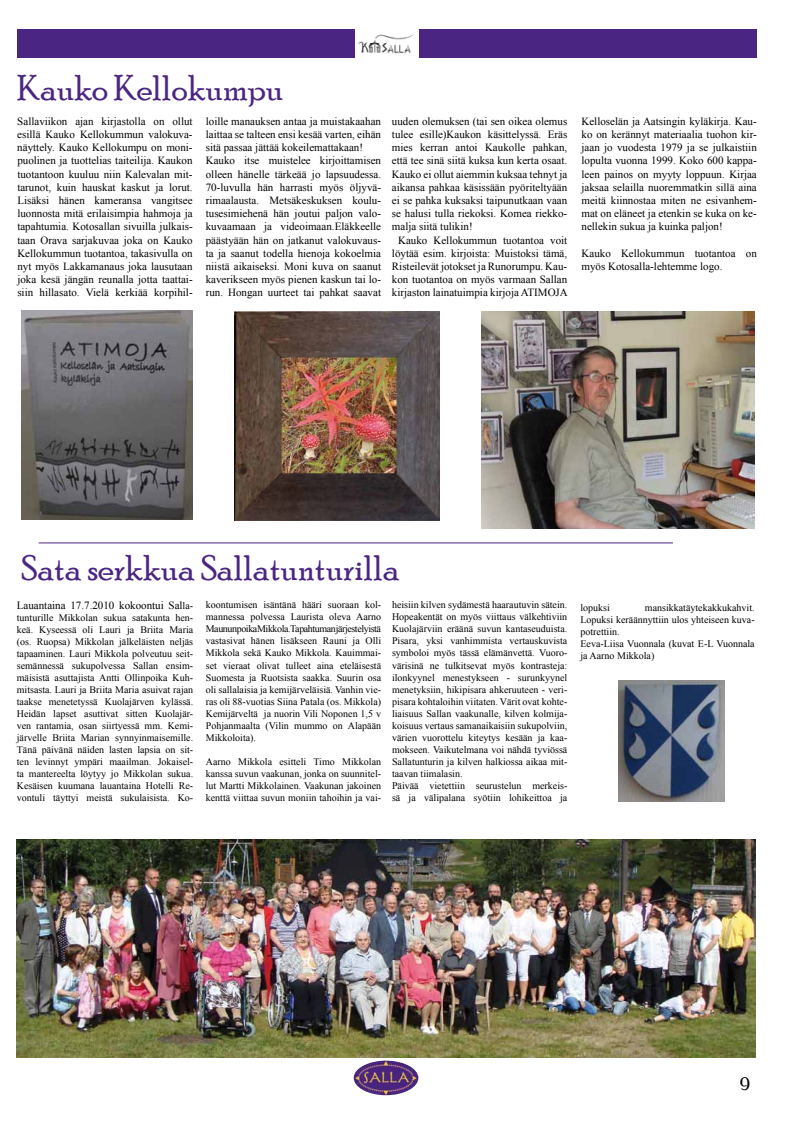
<style>
.page{position:relative;width:794px;height:1134px;background:#fff}
.page>*{position:absolute;margin:0;border:0;box-sizing:border-box;transform-origin:0 0}
.t1{font:36px "Poor Richard";color:#4b2582}
.t2{font:18px "Poor Richard";color:#000}
.t3{font:11px/13.2px "Times New Roman";color:#000;text-align:justify}
.t4{font:10px/12px "Times New Roman";color:#000;text-align:justify}
.s1{font-size:10px}
</style>
<div class="page">
<img style="left:354px;top:1060px;width:64px;height:35px">
<div style="left:17px;top:30px;width:740px;height:28px;background:#4b2582"></div>
<img style="left:356px;top:30px;width:62px;height:28px">
<hr style="left:39px;top:542px;width:634px;height:1px;background:#4b2582">
<img style="left:17px;top:839px;width:738px;height:219px">
<img style="left:618px;top:680px;width:107px;height:121px">
<img style="left:21px;top:311px;width:172px;height:208px">
<img style="left:234px;top:312px;width:206px;height:208px">
<img style="left:481px;top:312px;width:273px;height:217px">
<h1 class="t1" style="left:17px;top:68px;width:267px">Kauko Kellokumpu</h1>
<p class="t3" style="left:17px;top:114px;width:177px">Sallaviikon ajan kirjastolla on ollut esillä Kauko Kellokummun valokuva&shy;näyttely. Kauko Kellokumpu on moni&shy;puolinen ja tuottelias taiteilija. Kaukon tuotantoon kuuluu niin Kalevalan mit&shy;tarunot, kuin hauskat kaskut ja lorut.<br>Lisäksi hänen kameransa vangitsee luonnosta mitä erilaisimpia hahmoja ja tapahtumia. Kotosallan sivuilla julkais&shy;taan Orava sarjakuvaa joka on Kauko Kellokummun tuotantoa, takasivulla on nyt myös Lakkamanaus joka lausutaan joka kesä jängän reunalla jotta taattai&shy;siin hillasato. Vielä kerkiää korpihil-</p>
<p class="t3" style="left:206px;top:114px;width:177px;text-align:left">loille manauksen antaa ja muistakaahan laittaa se talteen ensi kesää varten, eihän sitä passaa jättää kokeilemattakaan!<br>Kauko itse muistelee kirjoittamisen olleen hänelle tärkeää jo lapsuudessa.<br>70-luvulla hän harrasti myös öljyvä&shy;rimaalausta. Metsäkeskuksen koulu&shy;tusesimiehenä hän joutui paljon valo&shy;kuvaamaan ja videoimaan.Eläkkeelle päästyään hän on jatkanut valokuvaus&shy;ta ja saanut todella hienoja kokoelmia niistä aikaiseksi. Moni kuva on saanut kaverikseen myös pienen kaskun tai lo&shy;run. Hongan uurteet tai pahkat saavat</p>
<p class="t3" style="left:392px;top:114px;width:177px">uuden olemuksen (tai sen oikea olemus</p>
<p class="t3" style="left:392px;top:127px;width:177px">tulee esille)Kaukon käsittelyssä. Eräs</p>
<p class="t3" style="left:392px;top:141px;width:177px">mies kerran antoi Kaukolle pahkan,</p>
<p class="t3" style="left:392px;top:154px;width:177px">että tee sinä siitä kuksa kun kerta osaat.</p>
<p class="t3" style="left:392px;top:167px;width:177px">Kauko ei ollut aiemmin kuksaa tehnyt ja</p>
<p class="t3" style="left:392px;top:180px;width:177px">aikansa pahkaa käsissään pyöriteltyään</p>
<p class="t3" style="left:392px;top:193px;width:177px">ei se pahka kuksaksi taipunutkaan vaan</p>
<p class="t3" style="left:392px;top:207px;width:177px">se halusi tulla riekoksi. Komea riekko-</p>
<p class="t3" style="left:392px;top:220px;width:82px">malja siitä tulikin!</p>
<p class="t3" style="left:398px;top:233px;width:171px">Kauko Kellokummun tuotantoa voit</p>
<p class="t3" style="left:392px;top:246px;width:177px">löytää esim. kirjoista: Muistoksi tämä,</p>
<p class="t3" style="left:392px;top:259px;width:177px">Risteilevät jotokset ja Runorumpu. Kau-</p>
<p class="t3" style="left:392px;top:273px;width:177px">kon tuotantoa on myös varmaan Sallan</p>
<p class="t3" style="left:392px;top:286px;width:177px">kirjaston lainatuimpia kirjoja ATIMOJA</p>
<p class="t3" style="left:581px;top:114px;width:177px">Kelloselän ja Aatsingin kyläkirja. Kau&shy;ko on kerännyt materiaalia tuohon kir&shy;jaan jo vuodesta 1979 ja se julkaistiin lopulta vuonna 1999. Koko 600 kappa&shy;leen painos on myyty loppuun. Kirjaa jaksaa selailla nuoremmatkin sillä aina meitä kiinnostaa miten ne esivanhem&shy;mat on eläneet ja etenkin se kuka on ke&shy;nellekin sukua ja kuinka paljon!</p>
<p class="t3" style="left:581px;top:246px;width:177px">Kauko Kellokummun tuotantoa on myös Kotosalla-lehtemme logo.</p>
<h1 class="t1" style="left:21px;top:547px;width:380px">Sata serkkua Sallatunturilla</h1>
<p class="t3" style="left:17px;top:599px;width:178px">Lauantaina 17.7.2010 kokoontui Sal<span class="s1">la-</span></p>
<p class="t4" style="left:17px;top:612px;width:178px">tunturille Mikkolan sukua satakunta hen&shy;keä. Kyseessä oli Lauri ja Briita Maria (os. Ruopsa) Mikkolan jälkeläisten neljäs tapaaminen. Lauri Mikkola polveutuu seit&shy;semännessä sukupolvessa Sallan ensim&shy;mäisistä asuttajista Antti Ollinpoika Kuh&shy;mitsasta. Lauri ja Briita Maria asuivat rajan taakse menetetyssä Kuolajärven kylässä.<br>Heidän lapset asuttivat sitten Kuolajär&shy;ven rantamia, osan siirtyessä mm. Kemi&shy;järvelle Briita Marian synnyinmaisemille.<br>Tänä päivänä näiden lasten lapsia on sit&shy;ten levinnyt ympäri maailman. Jokaisel&shy;ta mantereelta löytyy jo Mikkolan sukua.<br>Kesäisen kuumana lauantaina Hotelli Re&shy;vontuli täyttyi meistä sukulaisista. Ko-</p>
<p class="t4" style="left:206px;top:599px;width:177px">koontumisen isäntänä hääri suoraan kol&shy;mannessa polvessa Laurista oleva Aarno MaununpoikaMikkola.Tapahtumanjärjestelyistä vastasivat hänen lisäkseen Rauni ja Olli Mikkola sekä Kauko Mikkola. Kauimmai&shy;set vieraat olivat tulleet aina eteläisestä Suomesta ja Ruotsista saakka. Suurin osa oli sallalaisia ja kemijärveläisiä. Vanhin vie&shy;ras oli 88-vuotias Siina Patala (os. Mikkola)<br>Kemijärveltä ja nuorin Vili Noponen 1,5 v Pohjanmaalta (Vilin mummo on Alapään Mikkoloita).</p>
<p class="t4" style="left:206px;top:755px;width:177px">Aarno Mikkola esitteli Timo Mikkolan kanssa suvun vaakunan, jonka on suunnitel&shy;lut Martti Mikkolainen. Vaakunan jakoinen kenttä viittaa suvun moniin tahoihin ja vai-</p>
<p class="t4" style="left:392px;top:599px;width:177px;text-align:left">heisiin kilven sydämestä haarautuvin sätein.<br>Hopeakentät on myös viittaus välkehtiviin Kuolajärviin eräänä suvun kantaseuduista.<br>Pisara, yksi vanhimmista vertauskuvista symboloi myös tässä elämänvettä. Vuoro&shy;värisinä ne tulkitsevat myös kontrasteja: ilonkyynel menestykseen - surunkyynel menetyksiin, hikipisara ahkeruuteen - veri&shy;pisara kohtaloihin viitaten. Värit ovat kohte&shy;liaisuus Sallan vaakunalle, kilven kolmija&shy;koisuus vertaus samanaikaisiin sukupolviin, värien vuorottelu kiteytys kesään ja kaa&shy;mokseen. Vaikutelmana voi nähdä tyviössä Sallatunturin ja kilven halkiossa aikaa mit&shy;taavan tiimalasin.<br>Päivää vietettiin seurustelun merkeis&shy;sä ja välipalana syötiin lohikeittoa ja</p>
<p class="t4" style="left:580px;top:601px;width:31px">lopuksi</p>
<p class="t4" style="left:580px;top:601px;width:176px;text-align:left;text-indent:64px">mansikkatäytekakkukahvit.<br>Lopuksi keräännyttiin ulos yhteiseen kuva&shy;potrettiin.<br>Eeva-Liisa Vuonnala (kuvat E-L Vuonnala ja Aarno Mikkola)</p>
<h2 class="t2" style="left:740px;top:1074px;width:11px">9</h2>
</div>
